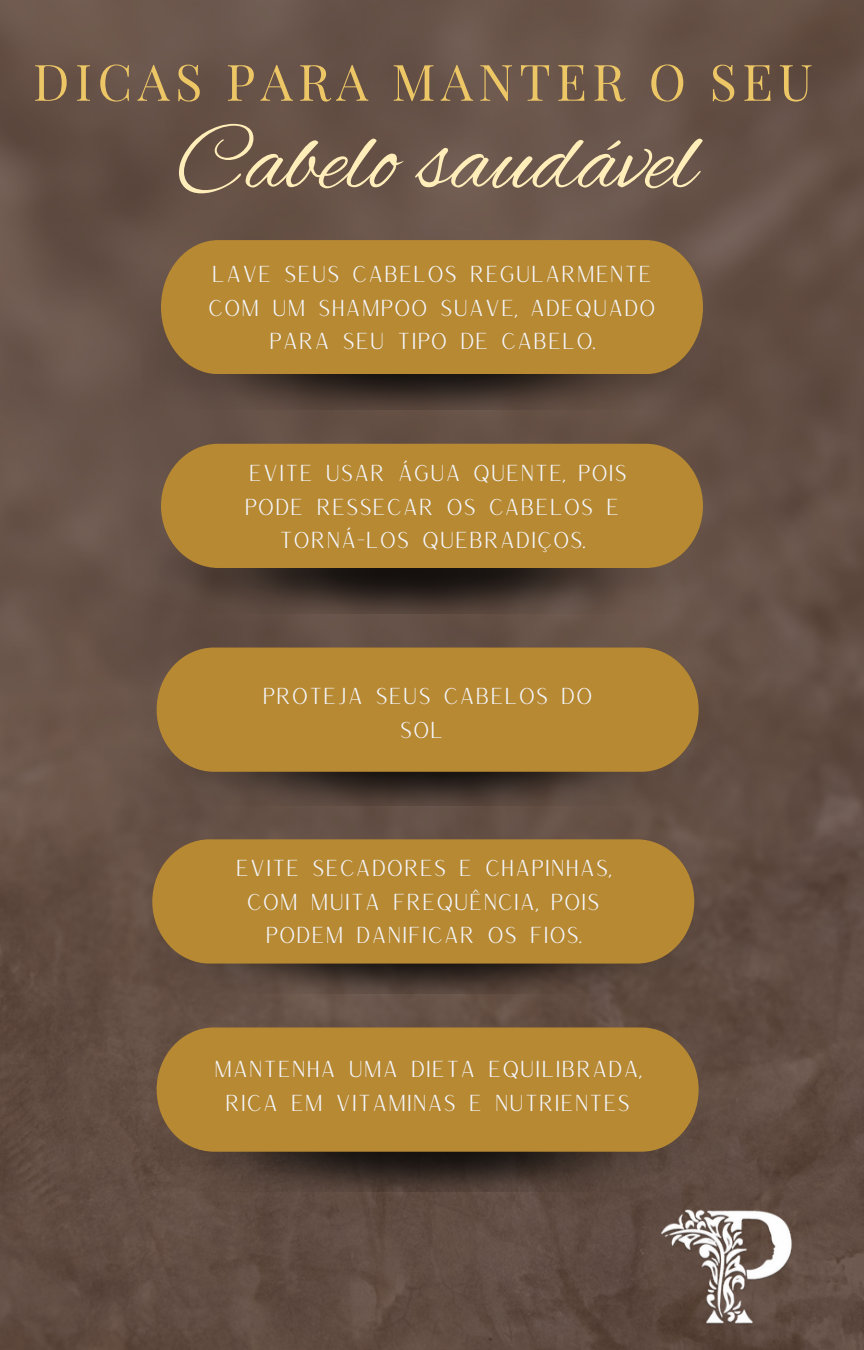
<style>
.page{position:relative;width:864px;height:1350px;background:#fff}
.page>*{position:absolute;margin:0;border:0;box-sizing:border-box;transform-origin:0 0}
.t1{font:97.2px "Alex Brush";color:#ffeeb9}
.t2{font:50.4px "Playfair Display";letter-spacing:.11em;color:#edc666}
.t3{font:22.5px/33.8px "Versailles";color:#f4f6fc;text-align:center}
</style>
<div class="page">
<img style="left:0;top:0;width:864px;height:1350px">
<img style="left:131px;top:509px;width:581px;height:104px">
<img style="left:142px;top:305px;width:580px;height:104px">
<div style="left:161px;top:444px;width:542px;height:124px;background:#b78932;border-radius:60px"></div>
<div style="left:161px;top:240px;width:542px;height:134px;background:#b78932"></div>
<img style="left:142px;top:700px;width:580px;height:105px">
<div style="left:157px;top:648px;width:542px;height:124px;background:#b78932;border-radius:60px"></div>
<img style="left:138px;top:889px;width:580px;height:104px">
<div style="left:152px;top:839px;width:542px;height:125px;background:#b78932;border-radius:60px"></div>
<img style="left:142px;top:1087px;width:580px;height:104px">
<div style="left:157px;top:1027px;width:542px;height:125px;background:#b78932;border-radius:60px"></div>
<img style="left:656px;top:1160px;width:177px;height:170px">
<p class="t2" style="left:33px;top:46px;width:781px">DICAS PARA MANTER O SEU</p>
<p class="t1" style="left:176px;top:107px;width:522px">Cabelo saudável</p>
<p class="t3" style="left:208px;top:256px;width:450px">LAVE SEUS CABELOS REGULARMENTE<br>COM UM SHAMPOO SUAVE, ADEQUADO<br>PARA SEU TIPO DE CABELO.</p>
<p class="t3" style="left:244px;top:455px;width:385px">EVITE USAR ÁGUA QUENTE, POIS<br>PODE RESSECAR OS CABELOS E<br>TORNÁ-LOS QUEBRADIÇOS.</p>
<p class="t3" style="left:262px;top:678px;width:332px">PROTEJA SEUS CABELOS DO<br>SOL</p>
<p class="t3" style="left:235px;top:850px;width:377px">EVITE SECADORES E CHAPINHAS,<br>COM MUITA FREQUÊNCIA, POIS<br>PODEM DANIFICAR OS FIOS.</p>
<p class="t3" style="left:214px;top:1051px;width:429px">MANTENHA UMA DIETA EQUILIBRADA,<br>RICA EM VITAMINAS E NUTRIENTES</p>
</div>
